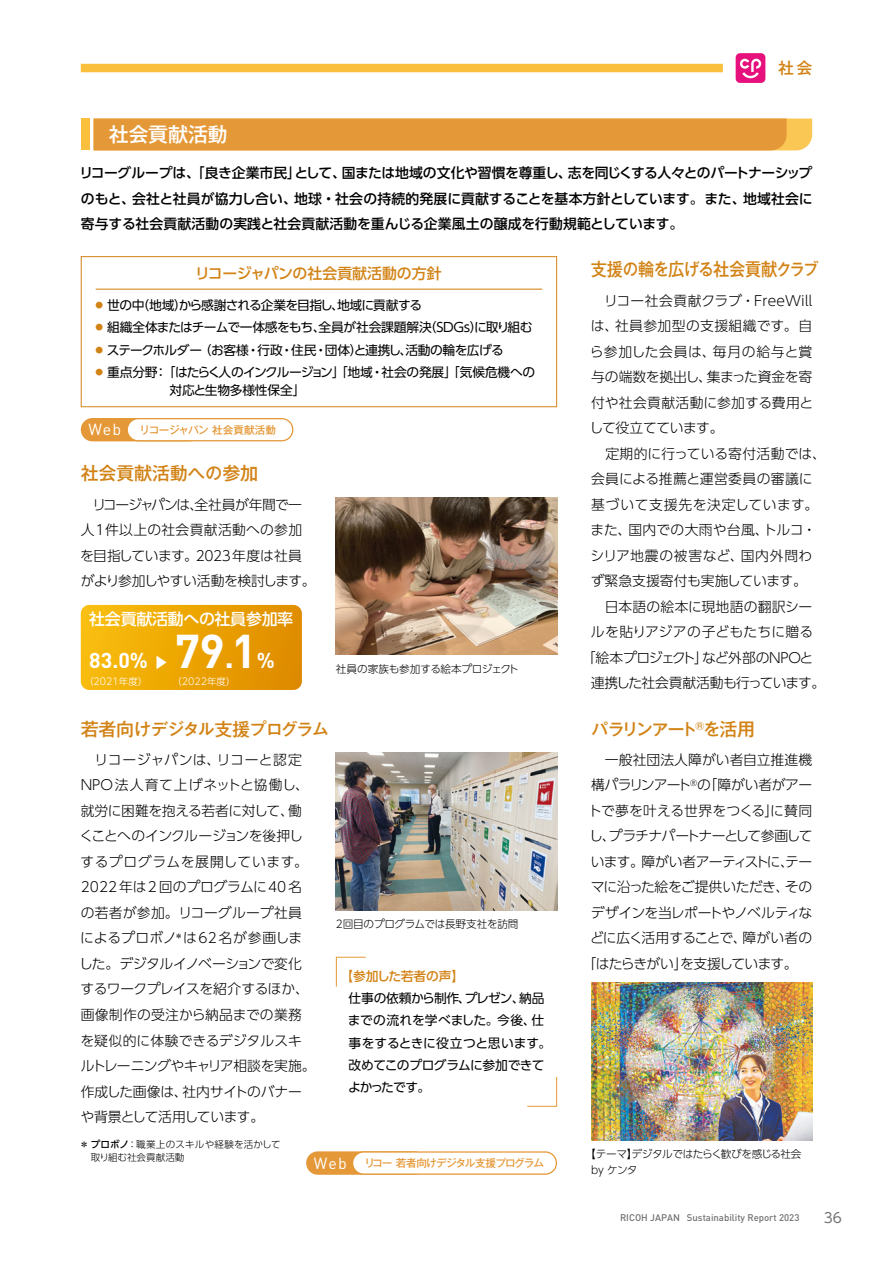
<style>
.page{position:relative;width:893px;height:1263px;background:#fff}
.page>*{position:absolute;margin:0;border:0;box-sizing:border-box;transform-origin:0 0}
.t1{font:700 46.8px "DIN";color:#fff}
.t2{font:700 21.3px "DIN";color:#fff}
.t3{font:500 20.25px "Gothic MB101 Pro";letter-spacing:-.02em;color:#fff}
.t4{font:500 18px "Gothic MB101 Pro";letter-spacing:-.015em;color:#d28316;scale:.9 1}
.t5{font:18px "Got MB101 Std Med KS";letter-spacing:-.135em;color:#d28316}
.t6{font:18px "Got MB101 Std Med KS";letter-spacing:-.175em;color:#d28316}
.t7{font:500 18px "Gothic MB101 Pro";letter-spacing:-.015em;color:#d28316}
.t8{font:500 16.35px "UD Shin Go Pro";color:#fff;scale:.91 1}
.t9{font:500 15.9px "UD Shin Go Pro";letter-spacing:-.015em;color:#fff}
.t10{font:500 15.9px "Gothic MB101 Pro";color:#d28316}
.t11{font:500 14.85px "UD Shin Go Pro";color:#d28316}
.t12{font:300 13.8px/25.5px "UD Shin Go Pro";letter-spacing:-.01em;color:#000}
.t13{font:500 13.8px/25.5px "UD Shin Go Pro";letter-spacing:.01em;color:#000;text-align:justify}
.t14{font:300 13.8px/25.5px "UD Shin Go Pro";letter-spacing:-.03em;color:#000}
.t15{font:300 13.8px "UD Shin Go Pro";letter-spacing:-.035em;color:#000}
.t16{font:300 13.8px "UD Shin Go Pro";letter-spacing:.015em;color:#000}
.t17{font:300 13.8px "UD Shin Go Pro";letter-spacing:-.045em;color:#000}
.t18{font:300 13.8px "UD Shin Go Pro";letter-spacing:-.075em;color:#000}
.t19{font:300 13.8px "UD Shin Go Pro";letter-spacing:.01em;color:#000}
.t20{font:300 13.8px "UD Shin Go Pro";letter-spacing:-.065em;color:#000}
.t21{font:300 13.8px "UD Shin Go Pro";letter-spacing:-.04em;color:#000}
.t22{font:300 13.8px "UD Shin Go Pro";letter-spacing:-.055em;color:#000}
.t23{font:300 13.8px "UD Shin Go Pro";letter-spacing:.025em;color:#000}
.t24{font:300 13.8px "UD Shin Go Pro";letter-spacing:.04em;color:#000}
.t25{font:300 13.8px "UD Shin Go Pro";letter-spacing:.03em;color:#000}
.t26{font:300 13.8px "UD Shin Go Pro";letter-spacing:.045em;color:#000}
.t27{font:300 13.8px "UD Shin Go Pro";letter-spacing:.05em;color:#000}
.t28{font:13.8px "UD Shin Go Pro";color:#727171}
.t29{font:12.75px/22.4px "UD Shin Go Pro";letter-spacing:-.03em;color:#000}
.t30{font:12.75px "UD Shin Go Pro";letter-spacing:-.06em;color:#000}
.t31{font:500 12.75px "UD Shin Go Pro";letter-spacing:-.015em;color:#d28316}
.t32{font:300 10.65px/15.9px "UD Shin Go Pro";letter-spacing:-.035em;color:#000}
.t33{font:500 10.65px "Gothic MB101 Pr 6 N";letter-spacing:-.085em;color:#e59837}
.t34{font:500 10.65px "Gothic MB101 Pr 6 N";letter-spacing:-.035em;color:#e59837}
.t35{font:500 9.6px "DIN";color:#727171}
.t36{font:300 9.6px/12.8px "UD Shin Go Pro";color:#000}
.t37{font:300 9.6px "UD Shin Go Pro";color:#fff}
.s1{font-family:"Got MB101 Std Med KS";font-weight:400}
.s2{font-family:"DIN";font-weight:400;font-size:15.9px;color:#fff}
.s3{font-size:31.95px}
.s4{font-size:21.3px}
.s5{font-family:"Gothic MB101 Pro";font-weight:500}
.s6{font-weight:500}
</style>
<div class="page">
<div style="left:81px;top:64px;width:642px;height:8px;background:#fac03d"></div>
<div style="left:736px;top:53px;width:29px;height:30px;background:#e6117c;border-radius:4px"></div>
<svg style="left:740px;top:59px;width:21px;height:19px"></svg>
<div style="left:94px;top:119px;width:718px;height:31px;background:#e59837"></div>
<div style="left:81px;top:119px;width:8px;height:31px;background:#fac03d"></div>
<div style="left:81px;top:256px;width:476px;height:151px;border:1px solid #d28316"></div>
<hr style="left:96px;top:289px;width:446px;height:1px;background:#d28316">
<img style="left:591px;top:983px;width:221px;height:157px">
<svg style="left:81px;top:605px;width:221px;height:85px;background:#eca404"></svg>
<svg style="left:335px;top:956px;width:31px;height:31px"></svg>
<svg style="left:527px;top:1077px;width:30px;height:30px"></svg>
<div style="left:306px;top:1151px;width:120px;height:24px;background:#e59837;border-radius:12px"></div>
<div style="left:353px;top:1152px;width:203px;height:22px;background:#fff;border-radius:11px"></div>
<div style="left:352px;top:1151px;width:205px;height:24px;border:1px solid #e59837;border-radius:11px"></div>
<div style="left:81px;top:418px;width:120px;height:23px;background:#e59837;border-radius:12px"></div>
<div style="left:127px;top:419px;width:166px;height:22px;background:#fff;border-radius:11px"></div>
<div style="left:127px;top:418px;width:166px;height:23px;border:1px solid #e59837;border-radius:11px"></div>
<img style="left:336px;top:497px;width:221px;height:158px">
<img style="left:336px;top:753px;width:221px;height:157px">
<h3 class="t3" style="left:109px;top:118px;width:121px">社会貢献活動</h3>
<p class="t10" style="left:778px;top:55px;width:36px">社会</p>
<p class="t13" style="left:79px;top:160px;width:735px">リコーグループは、「良き企業市民」として、国または地域の文化や習慣を尊重し、志を同じくする人々とのパートナーシップのもと、会社と社員が協力し合い、地球・社会の持続的発展に貢献することを基本方針としています。また、地域社会に寄与する社会貢献活動の実践と社会貢献活動を重んじる企業風土の醸成を行動規範としています。</p>
<h3 class="t4" style="left:591px;top:255px;width:255px">支援<span class="s1">の</span>輪<span class="s1">を</span>広<span class="s1">げる</span>社会貢献<span class="s1">クラブ</span></h3>
<p class="t11" style="left:195px;top:262px;width:248px">リコージャパンの社会貢献活動の方針</p>
<p class="t30" style="left:96px;top:295px;width:328px"><sup>●</sup> 世の中（地域）から感謝される企業を目指し、地域に貢献する</p>
<p class="t29" style="left:96px;top:316px;width:439px"><sup>●</sup> 組織全体またはチームで一体感をもち、全員が社会課題解決（SDGs）に取り組む</p>
<p class="t29" style="left:96px;top:338px;width:410px"><sup>●</sup> ステークホルダー（お客様・行政・住民・団体）と連携し、活動の輪を広げる</p>
<p class="t29" style="left:169px;top:363px;width:367px;line-height:18.1px;text-indent:-74px"><sup>●</sup> 重点分野：「はたらく人のインクルージョン」「地域・社会の発展」「気候危機への対応と生物多様性保全」</p>
<p class="t34" style="left:89px;top:421px;width:189px"><span class="s2">Web</span> リコージャパン 社会貢献活動</p>
<h3 class="t7" style="left:81px;top:459px;width:179px">社会貢献活動<span class="s1">への</span>参加</h3>
<p class="t14" style="left:80px;top:491px;width:237px">　リコージャパンは、全社員が年間で一人1件以上の社会貢献活動への参加を目指しています。2023年度は社員がより参加しやすい活動を検討します。</p>
<p class="t9" style="left:89px;top:606px;width:206px">社会貢献活動への社員参加率</p>
<h2 class="t2" style="left:89px;top:647px;width:60px">83.0%</h2>
<p class="t8" style="left:174px;top:655px;width:18px;rotate:90deg">▲</p>
<h1 class="t1" style="left:175px;top:621px;width:101px">79<span class="s3">.</span>1<span class="s4">%</span></h1>
<p class="t37" style="left:84px;top:673px;width:153px">（2021年度） 　　 （2022年度）</p>
<p class="t32" style="left:336px;top:660px;width:184px">社員の家族も参加する絵本プロジェクト</p>
<p class="t12" style="left:591px;top:287px;width:223px">　リコー社会貢献クラブ・FreeWill</p>
<p class="t23" style="left:591px;top:315px;width:223px">は、社員参加型の支援組織です。自</p>
<p class="t24" style="left:590px;top:340px;width:224px">ら参加した会員は、毎月の給与と賞</p>
<p class="t14" style="left:591px;top:364px;width:223px">与の端数を拠出し、集まった資金を寄</p>
<p class="t16" style="left:591px;top:391px;width:224px">付や社会貢献活動に参加する費用と</p>
<p class="t14" style="left:589px;top:415px;width:136px">して役立てています。</p>
<p class="t12" style="left:591px;top:440px;width:236px">　定期的に行っている寄付活動では、</p>
<p class="t25" style="left:591px;top:468px;width:223px">会員による推薦と運営委員の審議に</p>
<p class="t26" style="left:591px;top:493px;width:229px">基づいて支援先を決定しています。</p>
<p class="t19" style="left:591px;top:519px;width:227px">また、国内での大雨や台風、トルコ・</p>
<p class="t27" style="left:591px;top:544px;width:223px">シリア地震の被害など、国内外問わ</p>
<p class="t12" style="left:591px;top:568px;width:217px">ず緊急支援寄付も実施しています。</p>
<p class="t16" style="left:591px;top:595px;width:223px">　日本語の絵本に現地語の翻訳シー</p>
<p class="t16" style="left:591px;top:621px;width:224px">ルを貼りアジアの子どもたちに贈る</p>
<p class="t15" style="left:582px;top:646px;width:233px">「絵本プロジェクト」など外部のNPOと</p>
<p class="t17" style="left:591px;top:672px;width:236px">連携した社会貢献活動も行っています。</p>
<h3 class="t5" style="left:81px;top:715px;width:250px"><span class="s5">若者向</span>けデジタル<span class="s5">支援</span>プログラム</h3>
<h3 class="t6" style="left:591px;top:715px;width:166px">パラリンアート<sup>®</sup>を<span class="s5">活用</span></h3>
<p class="t12" style="left:79px;top:746px;width:238px">　リコージャパンは、リコーと認定<br>NPO法人育て上げネットと協働し、就労に困難を抱える若者に対して、働くことへのインクルージョンを後押しするプログラムを展開しています。<br>2022年は2回のプログラムに40名の若者が参加。リコーグループ社員によるプロボノ<sup>＊</sup>は62名が参画しました。デジタルイノベーションで変化するワークプレイスを紹介するほか、画像制作の受注から納品までの業務を疑似的に体験できるデジタルスキルトレーニングやキャリア相談を実施。作成した画像は、社内サイトのバナーや背景として活用しています。</p>
<p class="t32" style="left:336px;top:915px;width:184px">2回目のプログラムでは長野支社を訪問</p>
<p class="t31" style="left:341px;top:965px;width:125px">【参加した若者の声】</p>
<p class="t29" style="left:348px;top:987px;width:205px">仕事の依頼から制作、プレゼン、納品までの流れを学べました。今後、仕事をするときに役立つと思います。改めてこのプログラムに参加できてよかったです。</p>
<p class="t36" style="left:91px;top:1138px;width:192px;text-indent:-11px"><span class="s6">＊ プロボノ</span>：職業上のスキルや経験を活かして取り組む社会貢献活動</p>
<p class="t33" style="left:314px;top:1154px;width:232px"><span class="s2">We b</span> リコー 若者向けデジタル支援プログラム</p>
<p class="t12" style="left:591px;top:746px;width:223px">　一般社団法人障がい者自立推進機</p>
<p class="t15" style="left:591px;top:774px;width:223px">構パラリンアート<sup>®</sup>の｢障がい者がアー</p>
<p class="t12" style="left:588px;top:797px;width:226px">トで夢を叶える世界をつくる｣に賛同</p>
<p class="t18" style="left:589px;top:825px;width:225px">し、プラチナパートナーとして参画して</p>
<p class="t17" style="left:591px;top:850px;width:223px">います。障がい者アーティストに、テー</p>
<p class="t15" style="left:591px;top:876px;width:223px">マに沿った絵をご提供いただき、その</p>
<p class="t20" style="left:591px;top:901px;width:223px">デザインを当レポートやノベルティな</p>
<p class="t21" style="left:590px;top:927px;width:224px">どに広く活用することで、障がい者の</p>
<p class="t22" style="left:582px;top:952px;width:217px">「はたらきがい」を支援しています。</p>
<p class="t32" style="left:591px;top:1145px;width:223px;text-indent:-6px">【テーマ】デジタルではたらく歓びを感じる社会　by ケンタ</p>
<p class="t35" style="left:620px;top:1211px;width:181px">RICOH JAPAN Sustainability Report 2023</p>
<p class="t28" style="left:824px;top:1207px;width:20px">36</p>
</div>
